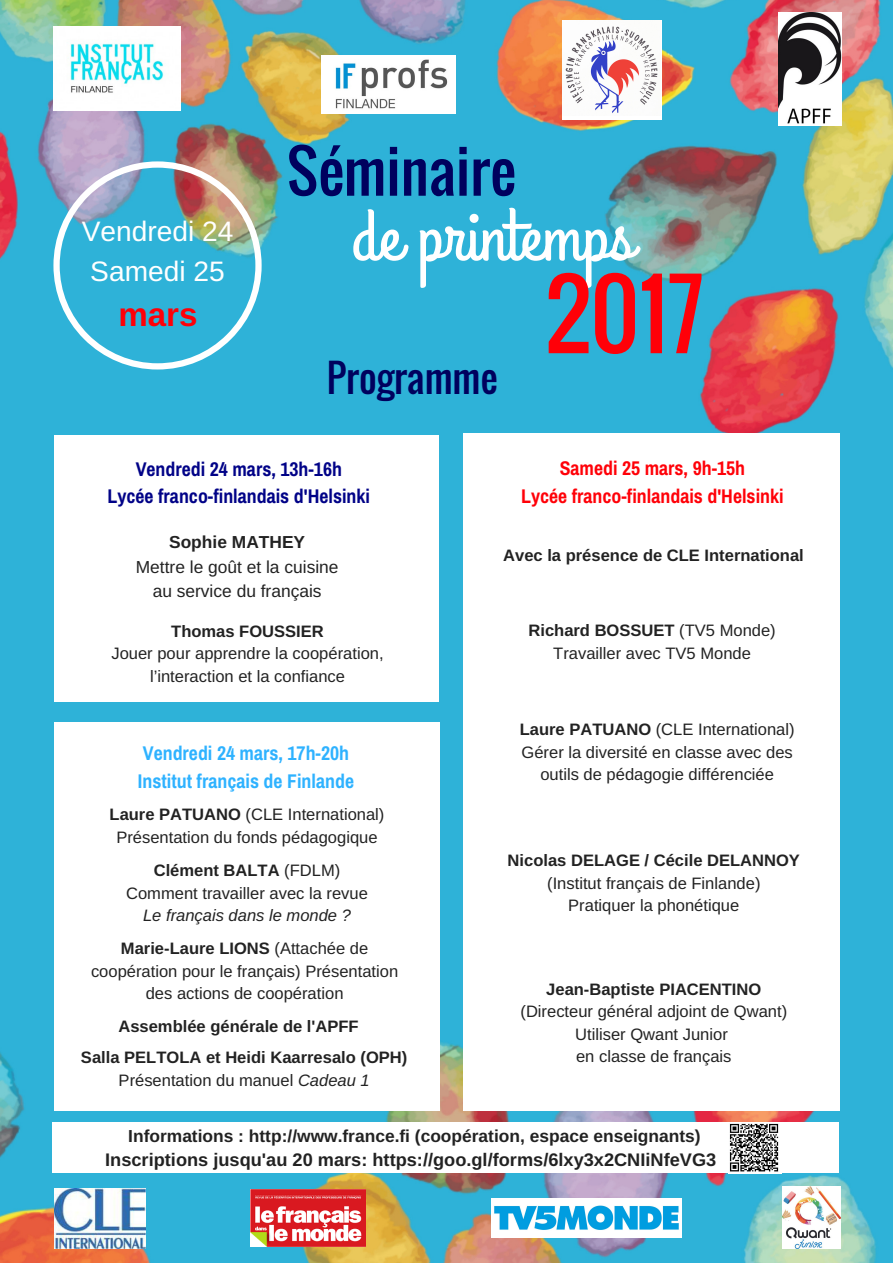
<style>
.page{position:relative;width:893px;height:1263px;background:#fff}
.page>*{position:absolute;margin:0;border:0;box-sizing:border-box;transform-origin:0 0}
.t1{font:90.97px "Oswald";color:#ff0008}
.t2{font:74.4px "Grand Hotel";color:#fff}
.t3{font:57.9px "Oswald";color:#00015e}
.t4{font:38.03px "Oswald";color:#00015e}
.t5{font:700 33.08px "Arimo";color:#ff0008}
.t6{font:28.12px/39.4px "Arimo";color:#fff;text-align:center}
.t7{font:700 19.88px/27.5px "Archivo Narrow";color:#000287;text-align:center}
.t8{font:700 19.88px/27.5px "Archivo Narrow";color:#ff0008;text-align:center}
.t9{font:700 19.88px/27.5px "Archivo Narrow";color:#2eb2ff}
.t10{font:700 18.23px "Arimo";color:#222}
.t11{font:700 17.4px "Arimo";color:#222}
.t12{font:17.4px/24.2px "Arimo";color:#222;text-align:center}
.t13{font:16.58px/22.5px "Arimo";color:#222;text-align:center}
.t14{font:700 16.58px/22.5px "Arimo";color:#222;text-align:center}
.t15{font:italic 16.58px "Arimo";color:#222}
.s1{font-weight:700}
.s2{font-weight:400}
.s3{font-weight:400;font-style:italic}
</style>
<div class="page">
<img style="left:0;top:0;width:892px;height:1263px">
<img style="left:53px;top:26px;width:128px;height:84px">
<img style="left:562px;top:20px;width:99px;height:99px">
<img style="left:778px;top:12px;width:63px;height:114px">
<div style="left:55px;top:723px;width:385px;height:388px;background:#fff"></div>
<div style="left:54px;top:435px;width:385px;height:266px;background:#fff"></div>
<div style="left:463px;top:433px;width:377px;height:678px;background:#fff"></div>
<img style="left:322px;top:55px;width:133px;height:58px">
<svg style="left:53px;top:161px;width:208px;height:208px;background:#5db3ca"></svg>
<img style="left:54px;top:1188px;width:91px;height:60px">
<img style="left:782px;top:1187px;width:58px;height:61px">
<img style="left:251px;top:1189px;width:114px;height:57px">
<img style="left:491px;top:1198px;width:191px;height:39px">
<div style="left:52px;top:1122px;width:787px;height:50px;background:#fff"></div>
<img style="left:728px;top:1123px;width:53px;height:50px">
<h3 class="t6" style="left:82px;top:212px;width:153px">Vendredi 24<br>Samedi 25</h3>
<h3 class="t5" style="left:118px;top:296px;width:81px">mars</h3>
<h3 class="t3" style="left:287px;top:127px;width:231px">Séminaire</h3>
<h2 class="t2" style="left:352px;top:188px;width:283px">de printemps</h2>
<h1 class="t1" style="left:545px;top:245px;width:160px">2017</h1>
<h3 class="t4" style="left:327px;top:348px;width:172px">Programme</h3>
<p class="t7" style="left:107px;top:455px;width:264px">Vendredi 24 mars, 13h-16h<br>Lycée franco-finlandais d'Helsinki</p>
<p class="t8" style="left:521px;top:454px;width:264px">Samedi 25 mars, 9h-15h<br>Lycée franco-finlandais d'Helsinki</p>
<p class="t11" style="left:169px;top:533px;width:137px">Sophie MATHEY</p>
<p class="t12" style="left:136px;top:554px;width:204px">Mettre le goût et la cuisine au service du français</p>
<p class="t14" style="left:171px;top:620px;width:154px">Thomas FOUSSIER</p>
<p class="t13" style="left:111px;top:642px;width:274px">Jouer pour apprendre la coopération, l’interaction et la confiance</p>
<p class="t14" style="left:503px;top:544px;width:302px">Avec la présence de CLE International</p>
<p class="t13" style="left:528px;top:619px;width:249px"><span class="s1">Richard BOSSUET</span> (TV5 Monde)<br>Travailler avec TV5 Monde</p>
<p class="t9" style="left:138px;top:739px;width:218px">Vendredi 24 mars, 17h-20h<br>Institut français de Finlande</p>
<p class="t13" style="left:110px;top:803px;width:276px"><span class="s1">Laure PATUANO</span> (CLE International)<br>Présentation du fonds pédagogique</p>
<p class="t13" style="left:126px;top:859px;width:243px"><span class="s1">Clément BALTA</span> (FDLM)<br>Comment travailler avec la revue</p>
<p class="t15" style="left:143px;top:906px;width:209px">Le français dans le monde ?</p>
<p class="t13" style="left:91px;top:937px;width:309px"><span class="s1">Marie-Laure LIONS</span> (Attachée de coopération pour le français) Présentation des actions de coopération</p>
<p class="t14" style="left:118px;top:1015px;width:242px">Assemblée générale de l'APFF</p>
<p class="t14" style="left:81px;top:1046px;width:328px">Salla PELTOLA et Heidi Kaarresalo (OPH)<br><span class="s2">Présentation du manuel</span> <span class="s3">Cadeau 1</span></p>
<p class="t13" style="left:519px;top:718px;width:276px"><span class="s1">Laure PATUANO</span> (CLE International)<br>Gérer la diversité en classe avec des outils de pédagogie différenciée</p>
<p class="t14" style="left:507px;top:849px;width:294px">Nicolas DELAGE / Cécile DELANNOY</p>
<p class="t13" style="left:547px;top:872px;width:215px">(Institut français de Finlande)<br>Pratiquer la phonétique</p>
<p class="t14" style="left:546px;top:978px;width:217px">Jean-Baptiste PIACENTINO</p>
<p class="t13" style="left:520px;top:1000px;width:268px">(Directeur général adjoint de Qwant)<br>Utiliser Qwant Junior<br>en classe de français</p>
<p class="t11" style="left:128px;top:1126px;width:574px">Informations : http://www.france.fi (coopération, espace enseignants)</p>
<p class="t10" style="left:105px;top:1149px;width:612px">Inscriptions jusqu'au 20 mars: https://goo.gl/forms/6lxy3x2CNIiNfeVG3</p>
</div>
